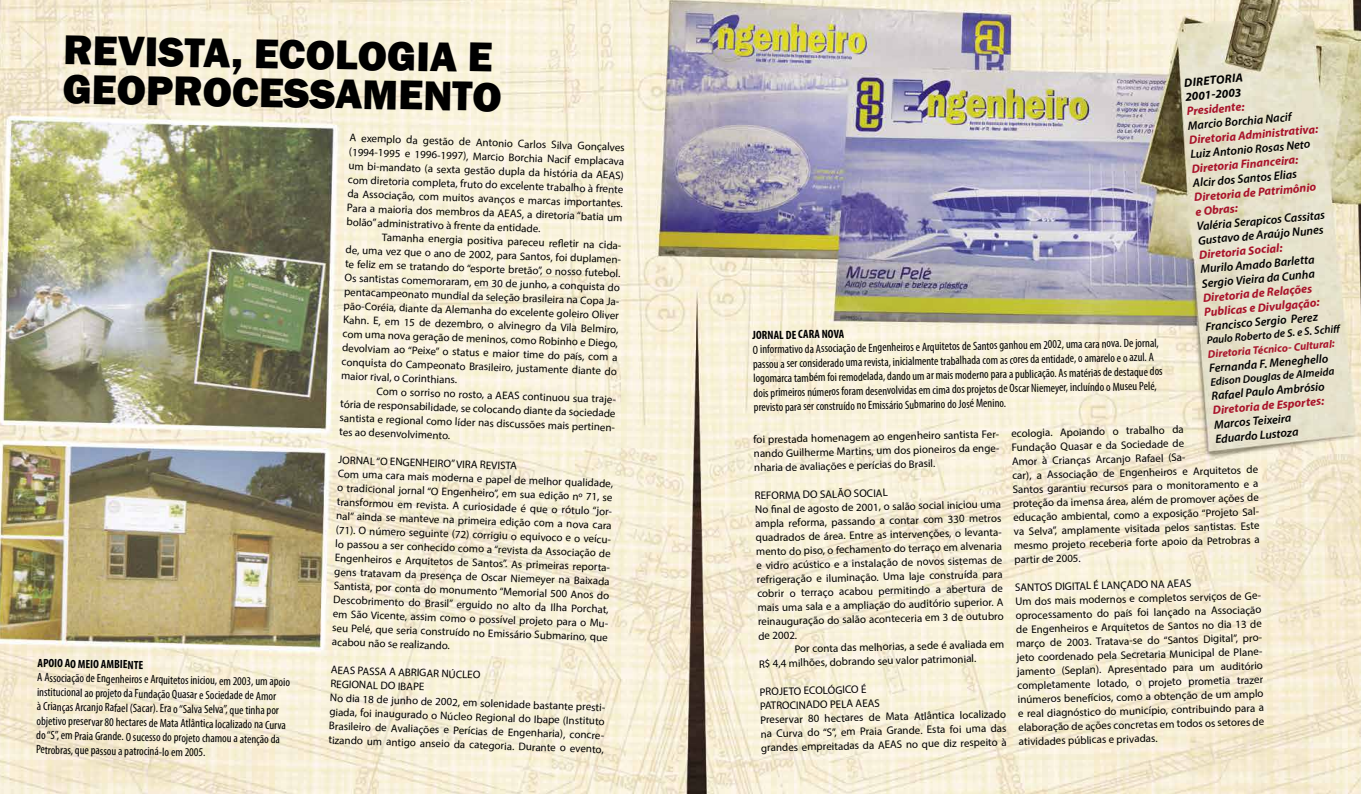
<style>
.page{position:relative;width:1361px;height:794px;background:#fff}
.page>*{position:absolute;margin:0;border:0;box-sizing:border-box;transform-origin:0 0}
.t1{font:800 42.7px/39px "Franklin Gothic";color:#000}
.t2{font:condensed 12px/14.4px "Myriad Pro";color:#000}
.t3{font:italic 600 12px/14.4px "Myriad Pro";color:#000}
.t4{font:italic 700 12px/14.4px "Myriad Pro";color:#a9132a}
.t5{font:700 condensed 12px "Myriad Pro";color:#000}
.t6{font:italic 700 12px/14.4px "Myriad Pro";color:#000}
.t7{font:11px/14px "Myriad Pro";color:#000}
.t8{font:italic 600 11px "Myriad Pro";color:#000}
.t9{font:italic 700 11px "Myriad Pro";color:#a9132a}
</style>
<div class="page">
<img style="left:0;top:0;width:1361px;height:794px">
<h1 class="t1" style="left:64px;top:30px;width:441px;rotate:1deg">REVISTA, ECOLOGIA E<br>GEOPROCESSAMENTO</h1>
<p class="t5" style="left:38px;top:655px;width:107px;rotate:1deg">APOIO AO MEIO AMBIENTE</p>
<p class="t2" style="left:37px;top:670px;width:254px;rotate:1deg">A Associação de Engenheiros e Arquitetos iniciou, em 2003, um apoio institucional ao projeto da Fundação Quasar e Sociedade de Amor<br>à Crianças Arcanjo Rafael (Sacar). Era o “Salva Selva”, que tinha por objetivo preservar 80 hectares de Mata Atlântica localizado na Curva do “S”, em Praia Grande. O sucesso do projeto chamou a atenção da Petrobras, que passou a patrociná-lo em 2005.</p>
<p class="t7" style="left:350px;top:131px;width:277px;text-align:justify;rotate:2deg">A exemplo da gestão de Antonio Carlos Silva Gonçalves (1994-1995 e 1996-1997), Marcio Borchia Nacif emplacava um bi-mandato (a sexta gestão dupla da história da AEAS) com diretoria completa, fruto do excelente trabalho à frente da Associação, com muitos avanços e marcas importantes.<br>Para a maioria dos membros da AEAS, a diretoria “batia um bolão” administrativo à frente da entidade.</p>
<p class="t7" style="left:346px;top:228px;width:279px;text-indent:36px;rotate:2deg">Tamanha energia positiva pareceu refl etir na cida&shy;de, uma vez que o ano de 2002, para Santos, foi duplamen&shy;te feliz em se tratando do “esporte bretão”, o nosso futebol.<br>Os santistas comemoraram, em 30 de junho, a conquista do pentacampeonato mundial da seleção brasileira na Copa Ja&shy;pão-Coréia, diante da Alemanha do excelente goleiro Oliver Kahn. E, em 15 de dezembro, o alvinegro da Vila Belmiro, com uma nova geração de meninos, como Robinho e Diego, devolviam ao “Peixe” o status e maior time do país, com a conquista do Campeonato Brasileiro, justamente diante do maior rival, o Corinthians.</p>
<p class="t7" style="left:341px;top:382px;width:279px;text-indent:36px;rotate:2deg">Com o sorriso no rosto, a AEAS continuou sua traje&shy;tória de responsabilidade, se colocando diante da sociedade santista e regional como líder nas discussões mais pertinen&shy;tes ao desenvolvimento.</p>
<p class="t7" style="left:338px;top:452px;width:279px;rotate:2deg">JORNAL “O ENGENHEIRO” VIRA REVISTA<br>Com uma cara mais moderna e papel de melhor qualidade, o tradicional jornal “O Engenheiro”, em sua edição nº 71, se transformou em revista. A curiosidade é que o rótulo “jor&shy;nal” ainda se manteve na primeira edição com a nova cara (71). O número seguinte (72) corrigiu o equivoco e o veícu&shy;lo passou a ser conhecido como a “revista da Associação de Engenheiros e Arquitetos de Santos”. As primeiras reporta&shy;gens tratavam da presença de Oscar Niemeyer na Baixada Santista, por conta do monumento “Memorial 500 Anos do Descobrimento do Brasil” erguido no alto da Ilha Porchat, em São Vicente, assim como o possível projeto para o Mu&shy;seu Pelé, que seria construído no Emissário Submarino, que acabou não se realizando.</p>
<p class="t7" style="left:331px;top:662px;width:279px;rotate:2deg">AEAS PASSA A ABRIGAR NÚCLEO<br>REGIONAL DO IBAPE<br>No dia 18 de junho de 2002, em solenidade bastante presti&shy;giada, foi inaugurado o Núcleo Regional do Ibape (Instituto Brasileiro de Avaliações e Perícias de Engenharia), concre&shy;tizando um antigo anseio da categoria. Durante o evento,</p>
<p class="t6" style="left:1183px;top:75px;width:60px;rotate:-5deg">DIRETORIA<br>2001-2003</p>
<p class="t4" style="left:1186px;top:104px;width:60px;rotate:-5deg">Presidente:</p>
<p class="t3" style="left:1187px;top:118px;width:105px;rotate:-5deg">Marcio Borchia Nacif</p>
<p class="t4" style="left:1188px;top:132px;width:131px;rotate:-5deg">Diretoria Administrativa:</p>
<p class="t3" style="left:1189px;top:147px;width:122px;rotate:-5deg">Luiz Antonio Rosas Neto</p>
<p class="t4" style="left:1191px;top:161px;width:108px;rotate:-5deg">Diretoria Financeira:</p>
<p class="t3" style="left:1192px;top:176px;width:106px;rotate:-5deg">Alcir dos Santos Elias</p>
<p class="t4" style="left:1193px;top:190px;width:124px;rotate:-5deg">Diretoria de Patrimônio e Obras:</p>
<p class="t3" style="left:1196px;top:219px;width:130px;rotate:-5deg">Valéria Serapicos Cassitas<br>Gustavo de Araújo Nunes</p>
<p class="t4" style="left:1198px;top:247px;width:85px;rotate:-5deg">Diretoria Social:</p>
<p class="t3" style="left:1200px;top:262px;width:116px;rotate:-5deg">Murilo Amado Barletta<br>Sergio Vieira da Cunha</p>
<p class="t4" style="left:1202px;top:290px;width:117px;rotate:-5deg">Diretoria de Relações<br>Publicas e Divulgação:</p>
<p class="t3" style="left:1205px;top:319px;width:114px;rotate:-5deg">Francisco Sergio Perez</p>
<p class="t8" style="left:1206px;top:333px;width:132px;rotate:-5deg">Paulo Roberto de S. e S. Schiff</p>
<p class="t5" style="left:752px;top:328px;width:93px;rotate:-1deg">JORNAL DE CARA NOVA</p>
<p class="t2" style="left:753px;top:342px;width:411px;rotate:-1deg">O informativo da Associação de Engenheiros e Arquitetos de Santos ganhou em 2002, uma cara nova. De jornal, passou a ser considerado uma revista, inicialmente trabalhada com as cores da entidade, o amarelo e o azul. A logomarca também foi remodelada, dando um ar mais moderno para a publicação. As matérias de destaque dos dois primeiros números foram desenvolvidas em cima dos projetos de Oscar Niemeyer, incluíndo o Museu Pelé, previsto para ser construído no Emissário Submarino do José Menino.</p>
<p class="t9" style="left:1207px;top:347px;width:129px;rotate:-5deg">Diretoria Técnico- Cultural:</p>
<p class="t3" style="left:1208px;top:361px;width:121px;rotate:-5deg">Fernanda F. Meneghello</p>
<p class="t8" style="left:1209px;top:375px;width:126px;rotate:-5deg">Edison Douglas de Almeida</p>
<p class="t3" style="left:1211px;top:388px;width:115px;rotate:-5deg">Rafael Paulo Ambrósio</p>
<p class="t4" style="left:1212px;top:403px;width:113px;rotate:-5deg">Diretoria de Esportes:</p>
<p class="t3" style="left:1213px;top:417px;width:79px;rotate:-5deg">Marcos Teixeira</p>
<p class="t7" style="left:1011px;top:426px;width:250px;rotate:-1deg">ecologia. Apoiando o trabalho da<br>Fundação Quasar e da Sociedade de<br>Amor à Crianças Arcanjo Rafael (Sa-<br>car), a Associação de Engenheiros e Arquitetos de Santos garantiu recursos para o monitoramento e a proteção da imensa área, além de promover ações de educação ambiental, como a exposição “Projeto Sal&shy;va Selva”, amplamente visitada pelos santistas. Este mesmo projeto receberia forte apoio da Petrobras a partir de 2005.</p>
<p class="t7" style="left:1015px;top:580px;width:250px;rotate:-1deg">SANTOS DIGITAL É LANÇADO NA AEAS<br>Um dos mais modernos e completos serviços de Ge&shy;oprocessamento do país foi lançado na Associação de Engenheiros e Arquitetos de Santos no dia 13 de março de 2003. Tratava-se do “Santos Digital”, pro&shy;jeto coordenado pela Secretaria Municipal de Plane&shy;jamento (Seplan). Apresentado para um auditório completamente lotado, o projeto prometia trazer inúmeros benefícios, como a obtenção de um amplo e real diagnóstico do município, contribuindo para a elaboração de ações concretas em todos os setores de atividades públicas e privadas.</p>
<p class="t7" style="left:753px;top:432px;width:247px;rotate:-1deg">foi prestada homenagem ao engenheiro santista Fer-</p>
<p class="t3" style="left:1214px;top:431px;width:85px;rotate:-5deg">Eduardo Lustoza</p>
<p class="t7" style="left:754px;top:446px;width:249px;rotate:-1deg">nando Guilherme Martins, um dos pioneiros da enge&shy;nharia de avaliações e perícias do Brasil.</p>
<p class="t7" style="left:755px;top:488px;width:250px;rotate:-1deg">REFORMA DO SALÃO SOCIAL<br>No fi nal de agosto de 2001, o salão social iniciou uma ampla reforma, passando a contar com 330 metros quadrados de área. Entre as intervenções, o levanta&shy;mento do piso, o fechamento do terraço em alvenaria e vidro acústico e a instalação de novos sistemas de refrigeração e iluminação. Uma laje construída para cobrir o terraço acabou permitindo a abertura de mais uma sala e a ampliação do auditório superior. A reinauguração do salão aconteceria em 3 de outubro de 2002.</p>
<p class="t7" style="left:758px;top:641px;width:247px;text-indent:36px;rotate:-1deg">Por conta das melhorias, a sede é avaliada em<br>R$ 4,4 milhões, dobrando seu valor patrimonial.</p>
<p class="t7" style="left:759px;top:684px;width:248px;rotate:-1deg">PROJETO ECOLÓGICO É<br>PATROCINADO PELA AEAS<br>Preservar 80 hectares de Mata Atlântica localizado na Curva do “S”, em Praia Grande. Esta foi uma das grandes empreitadas da AEAS no que diz respeito à</p>
</div>
